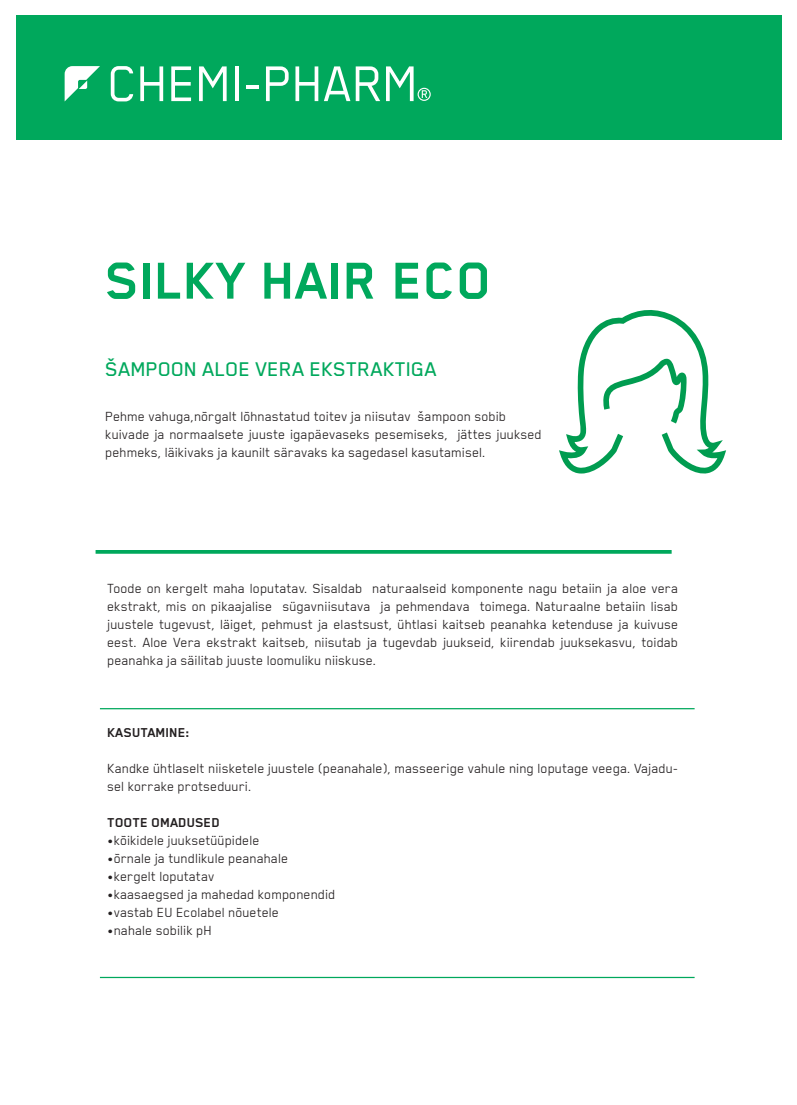
<style>
.page{position:relative;width:797px;height:1105px;background:#fff}
.page>*{position:absolute;margin:0;border:0;box-sizing:border-box;transform-origin:0 0}
.t1{font:700 60px "Blender Pro";color:#00a85c}
.t2{font:500 22.5px "Blender Pro";color:#00a85c}
.t3{font:15px/18px "Blender Pro";color:#231f20}
.t4{font:700 15px "Blender Pro";color:#231f20}
</style>
<div class="page">
<hr style="left:100px;top:708px;width:594px;height:1px;background:#00a85c">
<div style="left:16px;top:16px;width:765px;height:124px;background:#00a85c"></div>
<svg style="left:96px;top:550px;width:575px;height:4px;background:#0fad65"></svg>
<svg style="left:111px;top:66px;width:22px;height:35px"></svg>
<svg style="left:140px;top:66px;width:23px;height:35px"></svg>
<svg style="left:171px;top:66px;width:20px;height:35px"></svg>
<svg style="left:199px;top:66px;width:28px;height:35px"></svg>
<hr style="left:235px;top:66px;width:3px;height:35px;background:#fff">
<hr style="left:246px;top:85px;width:12px;height:4px;background:#fff">
<svg style="left:266px;top:66px;width:22px;height:35px"></svg>
<svg style="left:295px;top:66px;width:23px;height:35px"></svg>
<svg style="left:324px;top:66px;width:26px;height:35px"></svg>
<svg style="left:356px;top:66px;width:24px;height:35px"></svg>
<svg style="left:386px;top:66px;width:45px;height:35px"></svg>
<svg style="left:65px;top:66px;width:35px;height:35px"></svg>
<hr style="left:100px;top:977px;width:594px;height:1px;background:#00a85c">
<svg style="left:559px;top:310px;width:167px;height:164px"></svg>
<h1 class="t1" style="left:106px;top:248px;width:388px">SILKY HAIR ECO</h1>
<h2 class="t2" style="left:106px;top:357px;width:333px">ŠAMPOON ALOE VERA EKSTRAKTIGA</h2>
<p class="t3" style="left:106px;top:407px;width:438px">Pehme vahuga,nõrgalt lõhnastatud toitev ja niisutav šampoon sobib kuivade ja normaalsete juuste igapäevaseks pesemiseks, jättes juuksed pehmeks, läikivaks ja kaunilt säravaks ka sagedasel kasutamisel.</p>
<p class="t3" style="left:108px;top:579px;width:572px;text-align:justify">Toode on kergelt maha loputatav. Sisaldab naturaalseid komponente nagu betaiin ja aloe vera ekstrakt, mis on pikaajalise sügavniisutava ja pehmendava toimega. Naturaalne betaiin lisab juustele tugevust, läiget, pehmust ja elastsust, ühtlasi kaitseb peanahka ketenduse ja kuivuse eest. Aloe Vera ekstrakt kaitseb, niisutab ja tugevdab juukseid, kiirendab juuksekasvu, toidab peanahka ja säilitab juuste loomuliku niiskuse.</p>
<p class="t4" style="left:108px;top:724px;width:84px">KASUTAMINE:</p>
<p class="t3" style="left:108px;top:759px;width:572px">Kandke ühtlaselt niisketele juustele (peanahale), masseerige vahule ning loputage veega. Vajadu&shy;sel korrake protseduuri.</p>
<p class="t4" style="left:108px;top:814px;width:114px">TOOTE OMADUSED</p>
<p class="t3" style="left:108px;top:831px;width:154px">•kõikidele juuksetüüpidele</p>
<p class="t3" style="left:108px;top:849px;width:182px">•õrnale ja tundlikule peanahale</p>
<p class="t3" style="left:108px;top:867px;width:109px">•kergelt loputatav</p>
<p class="t3" style="left:108px;top:885px;width:230px">•kaasaegsed ja mahedad komponendid</p>
<p class="t3" style="left:108px;top:903px;width:173px">•vastab EU Ecolabel nõuetele</p>
<p class="t3" style="left:108px;top:921px;width:106px">•nahale sobilik pH</p>
</div>
